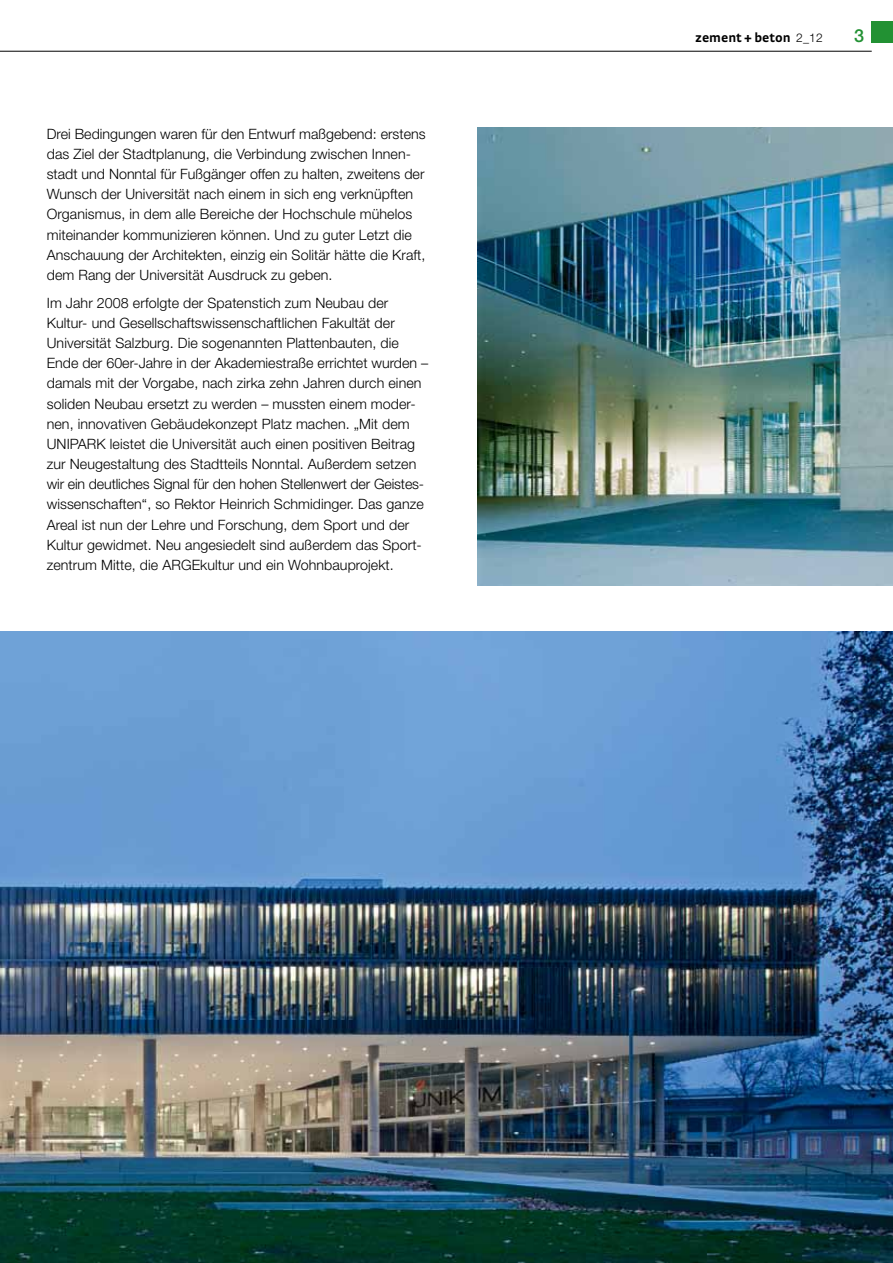
<style>
.page{position:relative;width:893px;height:1263px;background:#fff}
.page>*{position:absolute;margin:0;border:0;box-sizing:border-box;transform-origin:0 0}
.t1{font:500 18px "Helvetica Neue LT";color:#229133}
.t2{font:300 14.25px/20.1px "Helvetica Neue LT";letter-spacing:.005em;color:#000}
.t3{font:700 13.5px "Strada";color:#000}
.s1{font-family:"Helvetica Neue LT";font-weight:300;font-size:12px}
</style>
<div class="page">
<div style="left:872px;top:21px;width:21px;height:22px;background:#229133"></div>
<hr style="left:0;top:51px;width:872px;height:1px;background:#000">
<img style="left:478px;top:128px;width:415px;height:457px">
<img style="left:0;top:631px;width:893px;height:632px">
<p class="t2" style="left:47px;top:123px;width:380px">Drei Bedingungen waren für den Entwurf maßgebend: erstens das Ziel der Stadtplanung, die Verbindung zwischen Innen&shy;stadt und Nonntal für Fußgänger offen zu halten, zweitens der Wunsch der Universität nach einem in sich eng verknüpften Organismus, in dem alle Bereiche der Hochschule mühelos miteinander kommunizieren können. Und zu guter Letzt die Anschauung der Architekten, einzig ein Solitär hätte die Kraft, dem Rang der Universität Ausdruck zu geben.</p>
<p class="t2" style="left:47px;top:292px;width:383px">Im Jahr 2008 erfolgte der Spatenstich zum Neubau der Kultur- und Gesellschaftswissenschaftlichen Fakultät der Universität Salzburg. Die sogenannten Plattenbauten, die Ende der 60er-Jahre in der Akademiestraße errichtet wurden – damals mit der Vorgabe, nach zirka zehn Jahren durch einen soliden Neubau ersetzt zu werden – mussten einem moder&shy;nen, innovativen Gebäudekonzept Platz machen. „Mit dem UniPark</p>
<p class="t2" style="left:47px;top:433px;width:379px;text-indent:63px">leistet die Universität auch einen positiven Beitrag zur Neugestaltung des Stadtteils Nonntal. Außerdem setzen wir ein deutliches Signal für den hohen Stellenwert der Geistes&shy;wissenschaften“, so Rektor Heinrich Schmidinger. Das ganze Areal ist nun der Lehre und Forschung, dem Sport und der Kultur gewidmet. Neu angesiedelt sind außerdem das Sport&shy;zentrum Mitte, die ARGEkultur und ein Wohnbauprojekt.</p>
<p class="t3" style="left:695px;top:29px;width:129px">zement + beton <span class="s1">2_12</span></p>
<p class="t1" style="left:854px;top:25px;width:12px">3</p>
</div>
